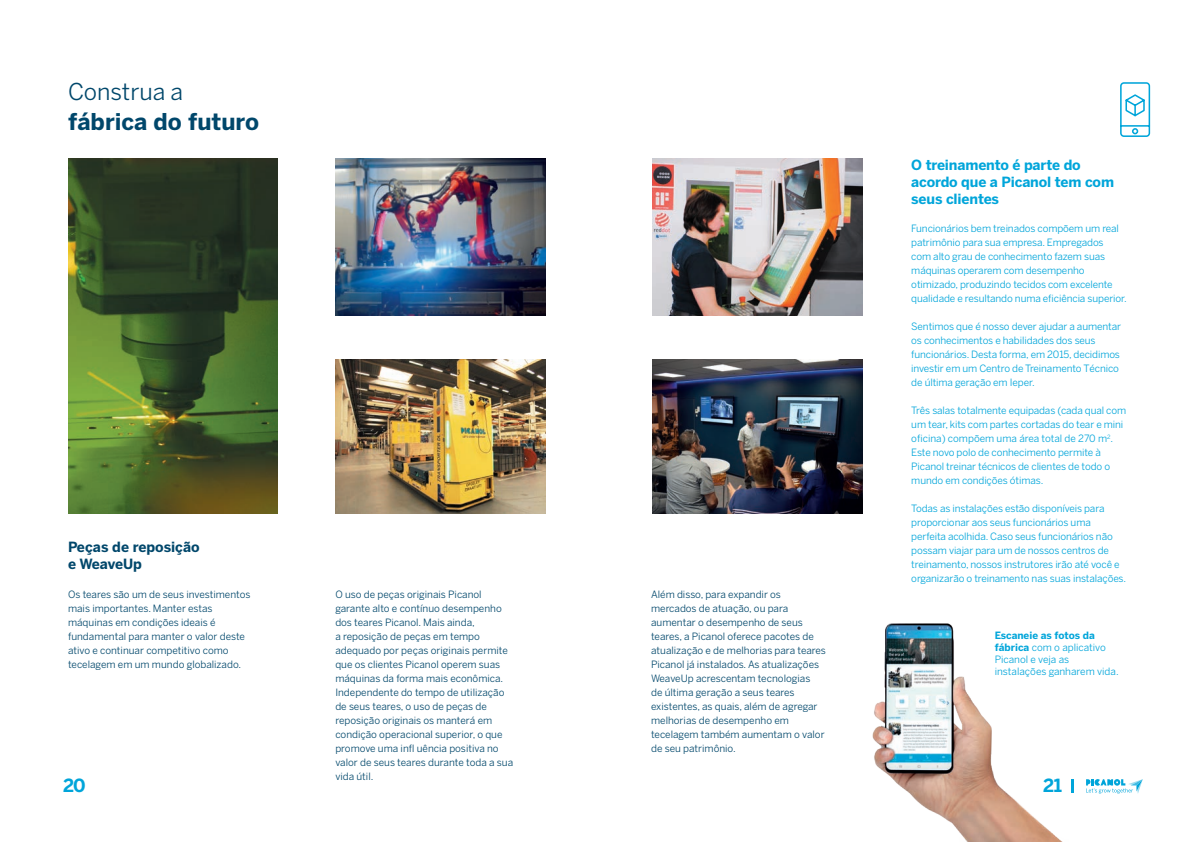
<style>
.page{position:relative;width:1191px;height:842px;background:#fff}
.page>*{position:absolute;margin:0;border:0;box-sizing:border-box;transform-origin:0 0}
.t1{font:700 23px "Benton Sans";color:#00476b}
.t2{font:23px "Benton Sans";color:#00476b}
.t3{font:700 18px "Benton Sans";color:#00a5da}
.t4{font:700 14px/17px "Benton Sans";letter-spacing:-.01em;color:#00a5da}
.t5{font:700 14px/17px "Benton Sans";color:#00476b}
.t6{font:10px/14px "Benton Sans";letter-spacing:-.01em;color:#00a5da}
.t7{font:10px/14px "Benton Sans";color:#00476b}
.s1{font-weight:700}
</style>
<div class="page">
<img style="left:68px;top:159px;width:210px;height:354px">
<img style="left:335px;top:359px;width:210px;height:154px">
<img style="left:335px;top:159px;width:210px;height:156px">
<svg style="left:1120px;top:82px;width:30px;height:55px"></svg>
<img style="left:652px;top:359px;width:210px;height:154px">
<img style="left:652px;top:159px;width:210px;height:156px">
<img style="left:872px;top:623px;width:202px;height:219px">
<svg style="left:1086px;top:779px;width:56px;height:15px"></svg>
<svg style="left:1071px;top:779px;width:2px;height:13px"></svg>
<h1 class="t2" style="left:68px;top:78px;width:117px">Construa a</h1>
<h1 class="t1" style="left:68px;top:108px;width:192px">fábrica do futuro</h1>
<h3 class="t4" style="left:911px;top:157px;width:204px">O treinamento é parte do acordo que a Picanol tem com seus clientes</h3>
<p class="t6" style="left:911px;top:222px;width:217px">Funcionários bem treinados compõem um real patrimônio para sua empresa. Empregados<br>com alto grau de conhecimento fazem suas máquinas operarem com desempenho otimizado, produzindo tecidos com excelente qualidade e resultando numa eficiência superior.</p>
<p class="t6" style="left:911px;top:320px;width:211px">Sentimos que é nosso dever ajudar a aumentar os conhecimentos e habilidades dos seus funcionários. Desta forma, em 2015, decidimos investir em um Centro de Treinamento Técnico de última geração em Ieper.</p>
<p class="t6" style="left:911px;top:404px;width:216px">Três salas totalmente equipadas (cada qual com um tear, kits com partes cortadas do tear e mini oficina) compõem uma área total de 270 m<sup>2</sup>.<br>Este novo polo de conhecimento permite à Picanol treinar técnicos de clientes de todo o mundo em condições ótimas.</p>
<p class="t6" style="left:911px;top:502px;width:216px">Todas as instalações estão disponíveis para proporcionar aos seus funcionários uma perfeita acolhida. Caso seus funcionários não possam viajar para um de nossos centros de treinamento, nossos instrutores irão até você e organizarão o treinamento nas suas instalações.</p>
<h3 class="t5" style="left:68px;top:539px;width:133px">Peças de reposição e WeaveUp</h3>
<p class="t7" style="left:68px;top:588px;width:184px">Os teares são um de seus investimentos mais importantes. Manter estas máquinas em condições ideais é fundamental para manter o valor deste ativo e continuar competitivo como tecelagem em um mundo globalizado.</p>
<p class="t7" style="left:335px;top:588px;width:179px">O uso de peças originais Picanol garante alto e contínuo desempenho dos teares Picanol. Mais ainda,<br>a reposição de peças em tempo adequado por peças originais permite que os clientes Picanol operem suas máquinas da forma mais econômica.<br>Independente do tempo de utilização de seus teares, o uso de peças de reposição originais os manterá em condição operacional superior, o que promove uma infl uência positiva no valor de seus teares durante toda a sua vida útil.</p>
<p class="t7" style="left:651px;top:588px;width:176px">Além disso, para expandir os mercados de atuação, ou para aumentar o desempenho de seus teares, a Picanol oferece pacotes de atualização e de melhorias para teares<br>Picanol já instalados. As atualizações<br>WeaveUp acrescentam tecnologias<br>de última geração a seus teares existentes, as quais, além de agregar melhorias de desempenho em tecelagem também aumentam o valor de seu patrimônio.</p>
<p class="t6" style="left:994px;top:629px;width:125px;line-height:12px"><span class="s1">Escaneie as fotos da fábrica</span> com o aplicativo<br>Picanol e veja as instalações ganharem vida.</p>
<h2 class="t3" style="left:63px;top:775px;width:24px">20</h2>
<h2 class="t3" style="left:1043px;top:775px;width:20px">21</h2>
</div>
